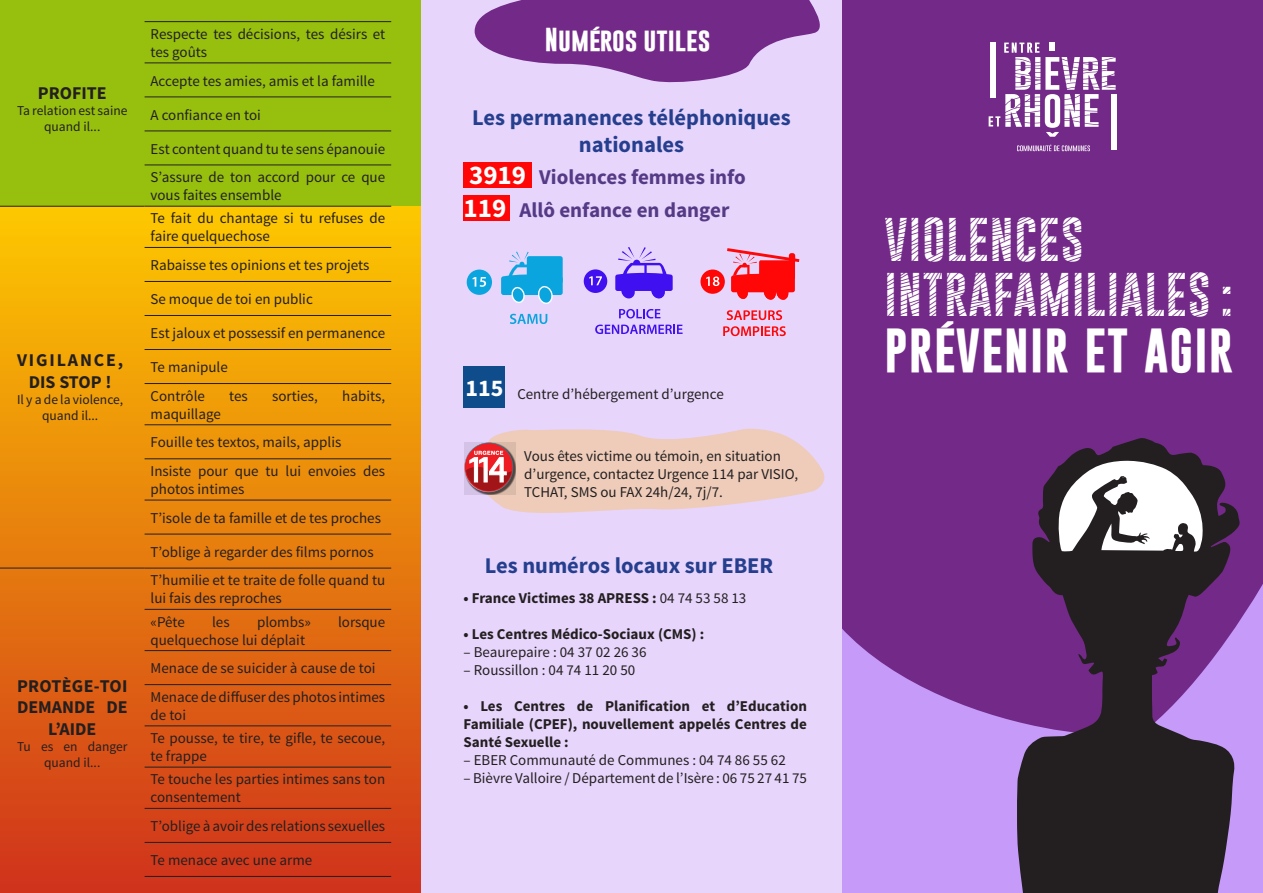
<style>
.page{position:relative;width:1263px;height:893px;background:#fff}
.page>*{position:absolute;margin:0;border:0;box-sizing:border-box;transform-origin:0 0}
.t1{font:45px "Gobold CUTS";letter-spacing:.025em;color:#fff}
.t2{font:700 45px "Gobold";letter-spacing:.025em;color:#fff}
.GRAND_TITRE{font:700 24px "Gobold";color:#fff}
.Texte{font:700 22.5px/27px "Source Sans Pro";color:#253f8e;text-align:center}
.TITRE_OK{font:700 22.5px "Source Sans Pro";color:#253f8e}
.Texte-2{font:700 21px "Source Sans Pro";color:#553a85}
.Texte-3{font:700 18px/21.6px "Source Sans Pro";color:#231f20;text-align:center}
.Texte-4{font:700 18px/21.6px "Source Sans Pro";letter-spacing:.105em;color:#231f20;text-align:center}
.Texte-5{font:15px/18px "Source Sans Pro";color:#231f20}
.Texte-6{font:700 15px/18px "Source Sans Pro";color:#231f20;text-align:justify}
.Texte-7{font:13.5px/16.2px "Source Sans Pro";color:#231f20;text-align:center}
.s1{font-size:27px;color:#fff}
.s2{font-weight:400}
</style>
<div class="page">
<div style="left:842px;top:0;width:421px;height:893px;background:#c59af8"></div>
<div style="left:842px;top:0;width:421px;height:722px;background:#732987"></div>
<svg style="left:1017px;top:145px;width:73px;height:6px"></svg>
<div style="left:1111px;top:94px;width:5px;height:56px;background:#fff"></div>
<svg style="left:989px;top:43px;width:127px;height:94px;background:#a372b0"></svg>
<svg style="left:1017px;top:438px;width:225px;height:455px;background:#482d50"></svg>
<svg style="left:1057px;top:460px;width:148px;height:92px;background:#aaa8a9"></svg>
<div style="left:0;top:0;width:842px;height:893px;background:#e7d5fc"></div>
<svg style="left:474px;top:0;width:346px;height:83px"></svg>
<svg style="left:510px;top:314px;width:37px;height:10px"></svg>
<div style="left:467px;top:270px;width:25px;height:25px;background:#0aa5df;border-radius:50%"></div>
<svg style="left:472px;top:277px;width:14px;height:10px"></svg>
<svg style="left:501px;top:252px;width:62px;height:52px"></svg>
<div style="left:535px;top:267px;width:20px;height:8px;background:#0aa5df"></div>
<div style="left:541px;top:260px;width:8px;height:20px;background:#0aa5df"></div>
<svg style="left:727px;top:310px;width:55px;height:10px"></svg>
<svg style="left:723px;top:326px;width:63px;height:10px"></svg>
<div style="left:700px;top:270px;width:25px;height:24px;background:#ff0607;border-radius:50%"></div>
<svg style="left:706px;top:277px;width:13px;height:9px"></svg>
<svg style="left:727px;top:248px;width:72px;height:52px"></svg>
<svg style="left:619px;top:309px;width:41px;height:9px"></svg>
<svg style="left:595px;top:325px;width:88px;height:9px"></svg>
<div style="left:584px;top:269px;width:23px;height:24px;background:#4010f1;border-radius:50%"></div>
<svg style="left:589px;top:276px;width:13px;height:9px"></svg>
<svg style="left:615px;top:247px;width:58px;height:52px"></svg>
<svg style="left:464px;top:428px;width:361px;height:85px"></svg>
<div style="left:463px;top:366px;width:42px;height:41px;background:#0f4c8c"></div>
<div style="left:0;top:0;width:421px;height:206px;background:#97c00e"></div>
<div style="left:0;top:206px;width:421px;height:687px;background:linear-gradient(to bottom,#fdc800,#cf321c)"></div>
<hr style="left:0;top:568px;width:145px;height:1px;background:#231f20">
<hr style="left:145px;top:21px;width:246px;height:1px;background:#231f20">
<hr style="left:145px;top:63px;width:246px;height:1px;background:#231f20">
<hr style="left:145px;top:97px;width:246px;height:1px;background:#231f20">
<hr style="left:145px;top:131px;width:246px;height:1px;background:#231f20">
<hr style="left:145px;top:165px;width:246px;height:1px;background:#231f20">
<hr style="left:145px;top:206px;width:246px;height:1px;background:#231f20">
<hr style="left:145px;top:247px;width:246px;height:1px;background:#231f20">
<hr style="left:145px;top:281px;width:246px;height:1px;background:#231f20">
<hr style="left:145px;top:315px;width:246px;height:1px;background:#231f20">
<hr style="left:145px;top:349px;width:246px;height:1px;background:#231f20">
<hr style="left:145px;top:383px;width:246px;height:1px;background:#231f20">
<hr style="left:145px;top:424px;width:246px;height:1px;background:#231f20">
<hr style="left:145px;top:458px;width:246px;height:1px;background:#231f20">
<hr style="left:145px;top:500px;width:246px;height:1px;background:#231f20">
<hr style="left:145px;top:534px;width:246px;height:1px;background:#231f20">
<hr style="left:145px;top:568px;width:246px;height:1px;background:#231f20">
<hr style="left:145px;top:609px;width:246px;height:1px;background:#231f20">
<hr style="left:145px;top:650px;width:246px;height:1px;background:#231f20">
<hr style="left:145px;top:684px;width:246px;height:1px;background:#231f20">
<hr style="left:145px;top:725px;width:246px;height:1px;background:#231f20">
<hr style="left:145px;top:767px;width:246px;height:1px;background:#231f20">
<hr style="left:145px;top:808px;width:246px;height:1px;background:#231f20">
<hr style="left:145px;top:842px;width:246px;height:1px;background:#231f20">
<hr style="left:145px;top:876px;width:246px;height:1px;background:#231f20">
<hr style="left:0;top:206px;width:145px;height:1px;background:#231f20">
<div style="left:463px;top:163px;width:68px;height:25px;background:#ff0607"></div>
<div style="left:463px;top:195px;width:47px;height:26px;background:#ff0607"></div>
<p class="Texte-3" style="left:38px;top:83px;width:70px">PROFITE</p>
<p class="Texte-7" style="left:17px;top:103px;width:112px">Ta relation est saine quand il...</p>
<p class="Texte-4" style="left:17px;top:350px;width:108px">VIGILANCE,<br>DIS STOP !</p>
<p class="Texte-7" style="left:17px;top:392px;width:108px">Il y a de la violence, quand il...</p>
<p class="Texte-3" style="left:17px;top:675px;width:112px">PROTÈGE-TOI<br>DEMANDE DE<br>L’AIDE</p>
<p class="Texte-7" style="left:17px;top:739px;width:112px">Tu es en danger quand il...</p>
<p class="Texte-5" style="left:151px;top:25px;width:236px">Respecte tes décisions, tes désirs et tes goûts</p>
<p class="Texte-5" style="left:151px;top:72px;width:226px">Accepte tes amies, amis et la famille</p>
<p class="Texte-5" style="left:151px;top:106px;width:112px">A confiance en toi</p>
<p class="Texte-5" style="left:151px;top:140px;width:236px">Est content quand tu te sens épanouie</p>
<p class="Texte-5" style="left:151px;top:168px;width:236px">S’assure de ton accord pour ce que vous faites ensemble</p>
<p class="Texte-5" style="left:151px;top:210px;width:236px">Te fait du chantage si tu refuses de faire quelquechose</p>
<p class="Texte-5" style="left:151px;top:256px;width:220px">Rabaisse tes opinions et tes projets</p>
<p class="Texte-5" style="left:151px;top:290px;width:164px">Se moque de toi en public</p>
<p class="Texte-5" style="left:151px;top:324px;width:236px">Est jaloux et possessif en permanence</p>
<p class="Texte-5" style="left:151px;top:358px;width:79px">Te manipule</p>
<p class="Texte-5" style="left:151px;top:387px;width:56px">Contrôle</p>
<p class="Texte-5" style="left:229px;top:387px;width:20px">tes</p>
<p class="Texte-5" style="left:272px;top:387px;width:47px">sorties,</p>
<p class="Texte-5" style="left:342px;top:387px;width:44px">habits,</p>
<p class="Texte-5" style="left:151px;top:405px;width:72px">maquillage</p>
<p class="Texte-5" style="left:151px;top:434px;width:192px">Fouille tes textos, mails, applis</p>
<p class="Texte-5" style="left:151px;top:462px;width:236px">Insiste pour que tu lui envoies des photos intimes</p>
<p class="Texte-5" style="left:151px;top:509px;width:232px">T’isole de ta famille et de tes proches</p>
<p class="Texte-5" style="left:151px;top:543px;width:225px">T’oblige à regarder des films pornos</p>
<p class="Texte-5" style="left:151px;top:572px;width:236px">T’humilie et te traite de folle quand tu lui fais des reproches</p>
<p class="Texte-5" style="left:151px;top:613px;width:36px">«Pête</p>
<p class="Texte-5" style="left:212px;top:613px;width:19px">les</p>
<p class="Texte-5" style="left:257px;top:613px;width:55px">plombs»</p>
<p class="Texte-5" style="left:338px;top:613px;width:49px">lorsque</p>
<p class="Texte-5" style="left:151px;top:631px;width:156px">quelquechose lui déplait</p>
<p class="Texte-5" style="left:151px;top:659px;width:226px">Menace de se suicider à cause de toi</p>
<p class="Texte-5" style="left:151px;top:688px;width:236px">Menace de diffuser des photos intimes de toi</p>
<p class="Texte-5" style="left:151px;top:729px;width:236px">Te pousse, te tire, te gifle, te secoue, te frappe</p>
<p class="Texte-5" style="left:151px;top:771px;width:236px">Te touche les parties intimes sans ton consentement</p>
<p class="Texte-5" style="left:151px;top:817px;width:236px">T’oblige à avoir des relations sexuelles</p>
<p class="Texte-5" style="left:151px;top:851px;width:163px">Te menace avec une arme</p>
<p class="GRAND_TITRE" style="left:545px;top:23px;width:167px">Numéros utiles</p>
<p class="Texte" style="left:472px;top:105px;width:320px">Les permanences téléphoniques nationales</p>
<p class="Texte-2" style="left:469px;top:164px;width:278px"><span class="s1">3919</span> Violences femmes info</p>
<p class="Texte-2" style="left:463px;top:196px;width:267px"><span class="s1">119</span> Allô enfance en danger</p>
<p class="Texte-5" style="left:465px;top:385px;width:260px"><sup>115</sup> Centre d’hébergement d’urgence</p>
<p class="Texte-5" style="left:524px;top:447px;width:276px">Vous êtes victime ou témoin, en situation d’urgence, contactez Urgence 114 par VISIO,<br>TCHAT, SMS ou FAX 24h/24, 7j/7.</p>
<p class="TITRE_OK" style="left:485px;top:551px;width:290px">Les numéros locaux sur EBER</p>
<p class="Texte-6" style="left:463px;top:590px;width:284px">• France Victimes 38 APRESS : <span class="s2">04 74 53 58 13</span></p>
<p class="Texte-6" style="left:463px;top:626px;width:242px">• Les Centres Médico-Sociaux (CMS) :</p>
<p class="Texte-5" style="left:463px;top:644px;width:184px">– Beaurepaire : 04 37 02 26 36</p>
<p class="Texte-5" style="left:463px;top:662px;width:173px">– Roussillon : 04 74 11 20 50</p>
<p class="Texte-6" style="left:463px;top:698px;width:345px">• Les Centres de Planification et d’Education Familiale (CPEF), nouvellement appelés Centres de Santé Sexuelle :</p>
<p class="Texte-5" style="left:463px;top:752px;width:324px">– EBER Communauté de Communes : 04 74 86 55 62</p>
<p class="Texte-5" style="left:463px;top:770px;width:345px">– Bièvre Valloire / Département de l’Isère : 06 75 27 41 75</p>
<p class="t1" style="left:884px;top:210px;width:201px">VIOLENCES</p>
<p class="t1" style="left:884px;top:266px;width:350px">INTRAFAMILIALES :</p>
<p class="t2" style="left:884px;top:321px;width:350px">PRÉVENIR ET AGIR</p>
</div>
